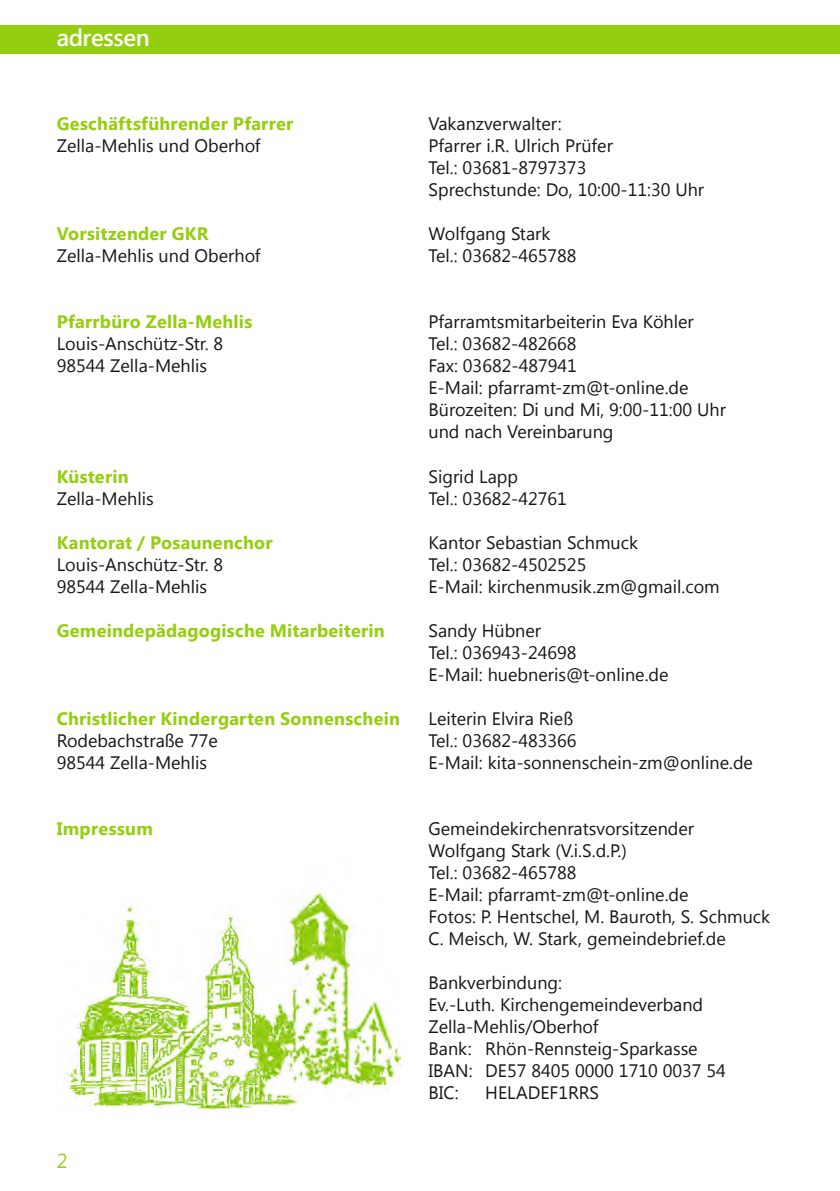
<style>
.page{position:relative;width:840px;height:1191px;background:#fff}
.page>*{position:absolute;margin:0;border:0;box-sizing:border-box;transform-origin:0 0}
.t1{font:600 24px "Segoe UI";letter-spacing:-.02em;color:#fff}
.t2{font:20px "Segoe UI";color:#94ce0e}
.t3{font:18px/22px "Segoe UI";color:#151616}
.t4{font:700 18px "Segoe UI";letter-spacing:.015em;color:#94ce0e}
</style>
<div class="page">
<img style="left:66px;top:892px;width:334px;height:219px">
<div style="left:0;top:26px;width:839px;height:28px;background:#94ce0e"></div>
<h1 class="t1" style="left:57px;top:18px;width:94px">adressen</h1>
<p class="t4" style="left:57px;top:111px;width:238px">Geschäftsführender Pfarrer</p>
<p class="t3" style="left:57px;top:134px;width:205px">Zella-Mehlis und Oberhof</p>
<p class="t4" style="left:57px;top:221px;width:153px">Vorsitzender GKR</p>
<p class="t3" style="left:57px;top:244px;width:205px">Zella-Mehlis und Oberhof</p>
<p class="t4" style="left:57px;top:309px;width:197px">Pfarrbüro Zella-Mehlis</p>
<p class="t3" style="left:57px;top:332px;width:168px">Louis-Anschütz-Str. 8<br>98544 Zella-Mehlis</p>
<p class="t4" style="left:57px;top:463px;width:73px">Küsterin</p>
<p class="t3" style="left:57px;top:486px;width:98px">Zella-Mehlis</p>
<p class="t4" style="left:57px;top:529px;width:217px">Kantorat / Posaunenchor</p>
<p class="t3" style="left:57px;top:552px;width:168px">Louis-Anschütz-Str. 8<br>98544 Zella-Mehlis</p>
<p class="t4" style="left:57px;top:617px;width:329px">Gemeindepädagogische Mitarbeiterin</p>
<p class="t4" style="left:57px;top:705px;width:344px">Christlicher Kindergarten Sonnenschein</p>
<p class="t3" style="left:57px;top:728px;width:162px">Rodebachstraße 77e<br>98544 Zella-Mehlis</p>
<p class="t4" style="left:57px;top:815px;width:98px">Impressum</p>
<p class="t2" style="left:57px;top:1147px;width:12px">2</p>
<p class="t3" style="left:428px;top:112px;width:277px">Vakanzverwalter:<br>Pfarrer i.R. Ulrich Prüfer<br>Tel.: 03681-8797373<br>Sprechstunde: Do, 10:00-11:30 Uhr</p>
<p class="t3" style="left:428px;top:222px;width:150px">Wolfgang Stark<br>Tel.: 03682-465788</p>
<p class="t3" style="left:428px;top:310px;width:299px">Pfarramtsmitarbeiterin Eva Köhler<br>Tel.: 03682-482668<br>Fax: 03682-487941<br>E-Mail: pfarramt-zm@t-online.de<br>Bürozeiten: Di und Mi, 9:00-11:00 Uhr und nach Vereinbarung</p>
<p class="t3" style="left:428px;top:464px;width:140px">Sigrid Lapp<br>Tel.: 03682-42761</p>
<p class="t3" style="left:428px;top:530px;width:292px">Kantor Sebastian Schmuck<br>Tel.: 03682-4502525<br>E-Mail: kirchenmusik.zm@gmail.com</p>
<p class="t3" style="left:428px;top:618px;width:241px">Sandy Hübner<br>Tel.: 036943-24698<br>E-Mail: huebneris@t-online.de</p>
<p class="t3" style="left:428px;top:706px;width:326px">Leiterin Elvira Rieß<br>Tel.: 03682-483366<br>E-Mail: kita-sonnenschein-zm@online.de</p>
<p class="t3" style="left:428px;top:816px;width:343px">Gemeindekirchenratsvorsitzender Wolfgang Stark (V.i.S.d.P.)<br>Tel.: 03682-465788<br>E-Mail: pfarramt-zm@t-online.de<br>Fotos: P. Hentschel, M. Bauroth, S. Schmuck C. Meisch, W. Stark, gemeindebrief.de</p>
<p class="t3" style="left:428px;top:970px;width:299px">Bankverbindung:<br>Ev.-Luth. Kirchengemeindeverband<br>Zella-Mehlis/Oberhof<br>Bank: Rhön-Rennsteig-Sparkasse<br>IBAN: DE57 8405 0000 1710 0037 54<br>BIC:</p>
<p class="t3" style="left:485px;top:1080px;width:115px">HELADEF1RRS</p>
</div>
